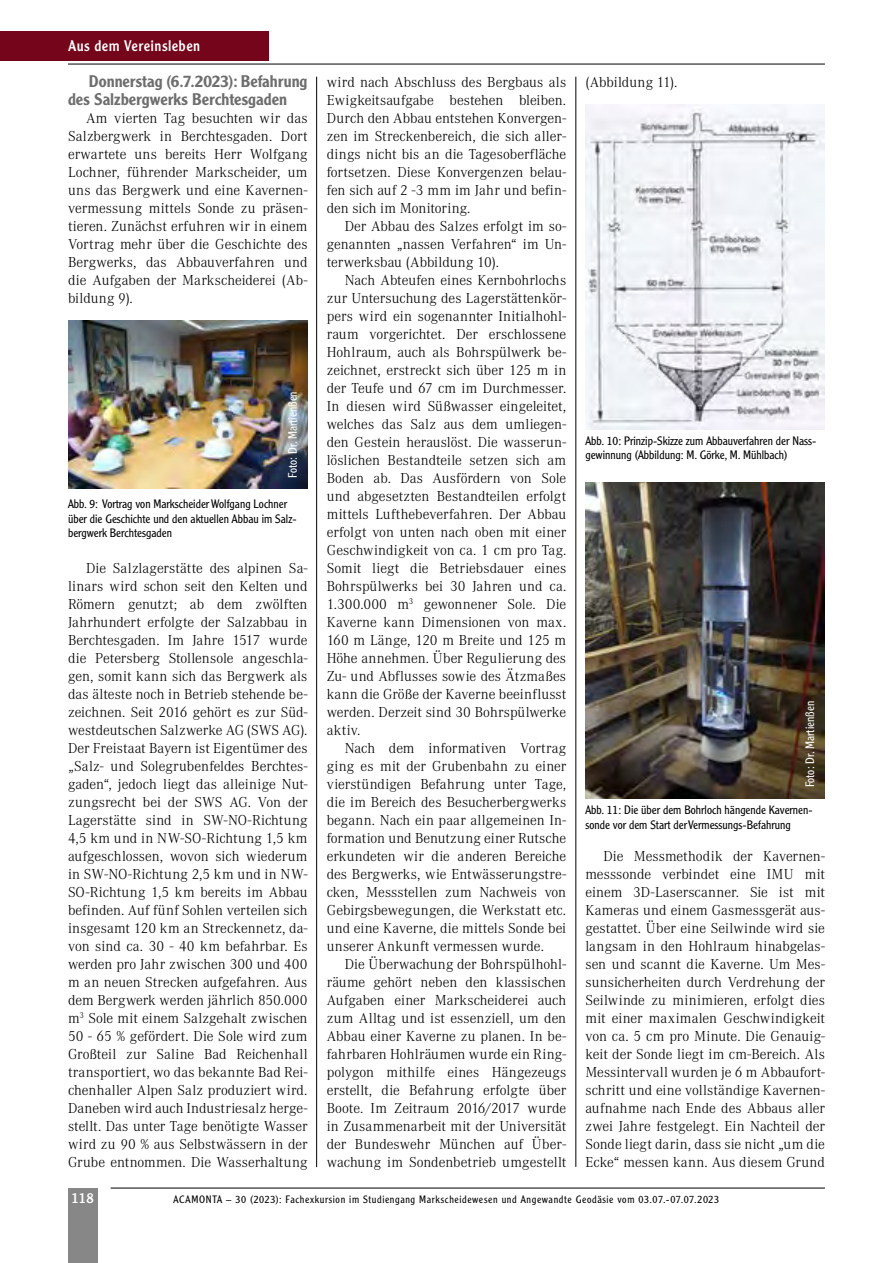
<style>
.page{position:relative;width:893px;height:1263px;background:#fff}
.page>*{position:absolute;margin:0;border:0;box-sizing:border-box;transform-origin:0 0}
.t1{font:500 16.5px/18px "Clearface Gothic LT Std";color:#6e6e6e}
.t2{font:300 15px/18px "Corporate A";color:#000;text-align:justify}
.t3{font:15px "Clearface Gothic LT Std";letter-spacing:.03em;color:#fff}
.t4{font:14.25px "Clearface Gothic LT Std";color:#fff}
.t5{font:300 12px/14.4px "Clearface Gothic LT Std";color:#000}
.t6{font:300 12px "Clearface Gothic LT Std";color:#fff}
.t7{font:300 10.5px "Clearface Gothic LT Std";letter-spacing:.055em;color:#000}
</style>
<div class="page">
<hr style="left:68px;top:64px;width:757px;height:1px;background:#000">
<hr style="left:111px;top:1188px;width:714px;height:1px;background:#000">
<img style="left:68px;top:321px;width:240px;height:167px">
<img style="left:585px;top:105px;width:240px;height:324px">
<img style="left:585px;top:483px;width:240px;height:315px">
<hr style="left:316px;top:77px;width:1px;height:1090px;background:#000">
<hr style="left:576px;top:77px;width:1px;height:1090px;background:#000">
<div style="left:0;top:31px;width:269px;height:29px;background:#74051b"></div>
<div style="left:68px;top:1188px;width:29px;height:75px;background:#868786"></div>
<p class="t3" style="left:68px;top:36px;width:134px">Aus dem Vereinsleben</p>
<p class="t1" style="left:68px;top:72px;width:241px;text-indent:21px">Donnerstag (6.7.2023): Befahrung des Salzbergwerks Berchtesgaden</p>
<p class="t2" style="left:68px;top:108px;width:241px;text-indent:18px">Am vierten Tag besuchten wir das Salzbergwerk in Berchtesgaden. Dort erwartete uns bereits Herr Wolfgang Lochner, führender Markscheider, um uns das Bergwerk und eine Kavernen&shy;vermessung mittels Sonde zu präsen&shy;tieren. Zunächst erfuhren wir in einem Vortrag mehr über die Geschichte des Bergwerks, das Abbauverfahren und die Aufgaben der Markscheiderei (Ab&shy;bildung 9).</p>
<p class="t6" style="left:285px;top:477px;width:88px;rotate:-90deg">Foto: Dr. Martienßen</p>
<p class="t5" style="left:68px;top:497px;width:230px">Abb. 9: Vortrag von Markscheider Wolfgang Lochner über die Geschichte und den aktuellen Abbau im Salz&shy;bergwerk Berchtesgaden</p>
<p class="t2" style="left:68px;top:558px;width:241px;text-indent:18px">Die Salzlagerstätte des alpinen Sa&shy;linars wird schon seit den Kelten und Römern genutzt; ab dem zwölften Jahrhundert erfolgte der Salzabbau in Berchtesgaden. Im Jahre 1517 wurde die Petersberg Stollensole angeschla&shy;gen, somit kann sich das Bergwerk als das älteste noch in Betrieb stehende be&shy;zeichnen. Seit 2016 gehört es zur Süd&shy;westdeutschen Salzwerke AG (SWS AG).<br>Der Freistaat Bayern ist Eigentümer des „Salz- und Solegrubenfeldes Berchtes&shy;gaden“, jedoch liegt das alleinige Nut&shy;zungsrecht bei der SWS AG. Von der Lagerstätte sind in SW-NO-Richtung 4,5 km und in NW-SO-Richtung 1,5 km aufgeschlossen, wovon sich wiederum in SW-NO-Richtung 2,5 km und in NW-SO-Richtung 1,5 km bereits im Abbau befinden. Auf fünf Sohlen verteilen sich insgesamt 120 km an Streckennetz, da&shy;von sind ca. 30 - 40 km befahrbar. Es werden pro Jahr zwischen 300 und 400 m an neuen Strecken aufgefahren. Aus dem Bergwerk werden jährlich 850.000 m<sup>3</sup> Sole mit einem Salzgehalt zwischen 50 - 65 % gefördert. Die Sole wird zum Großteil zur Saline Bad Reichenhall transportiert, wo das bekannte Bad Rei&shy;chenhaller Alpen Salz produziert wird.<br>Daneben wird auch Industriesalz herge&shy;stellt. Das unter Tage benötigte Wasser wird zu 90 % aus Selbstwässern in der Grube entnommen. Die Wasserhaltung</p>
<p class="t2" style="left:327px;top:72px;width:241px">wird nach Abschluss des Bergbaus als Ewigkeitsaufgabe bestehen bleiben.<br>Durch den Abbau entstehen Konvergen&shy;zen im Streckenbereich, die sich aller&shy;dings nicht bis an die Tagesoberfläche fortsetzen. Diese Konvergenzen belau&shy;fen sich auf 2 -3 mm im Jahr und befin&shy;den sich im Monitoring.</p>
<p class="t2" style="left:327px;top:216px;width:241px;text-indent:18px">Der Abbau des Salzes erfolgt im so&shy;genannten „nassen Verfahren“ im Un&shy;terwerksbau (Abbildung 10).</p>
<p class="t2" style="left:327px;top:270px;width:241px;text-indent:18px">Nach Abteufen eines Kernbohrlochs zur Untersuchung des Lagerstättenkör&shy;pers wird ein sogenannter Initialhohl&shy;raum vorgerichtet. Der erschlossene Hohlraum, auch als Bohrspülwerk be&shy;zeichnet, erstreckt sich über 125 m in der Teufe und 67 cm im Durchmesser.<br>In diesen wird Süßwasser eingeleitet, welches das Salz aus dem umliegen&shy;den Gestein herauslöst. Die wasserun&shy;löslichen Bestandteile setzen sich am Boden ab. Das Ausfördern von Sole und abgesetzten Bestandteilen erfolgt mittels Lufthebeverfahren. Der Abbau erfolgt von unten nach oben mit einer Geschwindigkeit von ca. 1 cm pro Tag.<br>Somit liegt die Betriebsdauer eines Bohrspülwerks bei 30 Jahren und ca.<br>1.300.000 m<sup>3</sup> gewonnener Sole. Die Kaverne kann Dimensionen von max.<br>160 m Länge, 120 m Breite und 125 m Höhe annehmen. Über Regulierung des Zu- und Abflusses sowie des Ätzmaßes kann die Größe der Kaverne beeinflusst werden. Derzeit sind 30 Bohrspülwerke aktiv.</p>
<p class="t2" style="left:327px;top:738px;width:241px;text-indent:18px">Nach dem informativen Vortrag ging es mit der Grubenbahn zu einer vierstündigen Befahrung unter Tage, die im Bereich des Besucherbergwerks begann. Nach ein paar allgemeinen In&shy;formation und Benutzung einer Rutsche erkundeten wir die anderen Bereiche des Bergwerks, wie Entwässerungstre&shy;cken, Messstellen zum Nachweis von Gebirgsbewegungen, die Werkstatt etc. und eine Kaverne, die mittels Sonde bei unserer Ankunft vermessen wurde.</p>
<p class="t2" style="left:327px;top:954px;width:241px;text-indent:18px">Die Überwachung der Bohrspülhohl&shy;räume gehört neben den klassischen Aufgaben einer Markscheiderei auch zum Alltag und ist essenziell, um den Abbau einer Kaverne zu planen. In be&shy;fahrbaren Hohlräumen wurde ein Ring&shy;polygon mithilfe eines Hängezeugs erstellt, die Befahrung erfolgte über Boote. Im Zeitraum 2016/2017 wurde in Zusammenarbeit mit der Universität der Bundeswehr München auf Über&shy;wachung im Sondenbetrieb umgestellt</p>
<p class="t2" style="left:585px;top:72px;width:94px">(Abbildung 11).</p>
<p class="t5" style="left:585px;top:433px;width:232px">Abb. 10: Prinzip-Skizze zum Abbauverfahren der Nass&shy;gewinnung (Abbildung: M. Görke, M. Mühlbach)</p>
<p class="t6" style="left:803px;top:787px;width:88px;rotate:-90deg">Foto: Dr. Martienßen</p>
<p class="t5" style="left:585px;top:803px;width:229px">Abb. 11: Die über dem Bohrloch hängende Kavernen&shy;sonde vor dem Start der Vermessungs-Befahrung</p>
<p class="t2" style="left:585px;top:846px;width:241px;text-indent:18px">Die Messmethodik der Kavernen&shy;messsonde verbindet eine IMU mit einem 3D-Laserscanner. Sie ist mit Kameras und einem Gasmessgerät aus&shy;gestattet. Über eine Seilwinde wird sie langsam in den Hohlraum hinabgelas&shy;sen und scannt die Kaverne. Um Mes&shy;sunsicherheiten durch Verdrehung der Seilwinde zu minimieren, erfolgt dies mit einer maximalen Geschwindigkeit von ca. 5 cm pro Minute. Die Genauig&shy;keit der Sonde liegt im cm-Bereich. Als Messintervall wurden je 6 m Abbaufort&shy;schritt und eine vollständige Kavernen&shy;aufnahme nach Ende des Abbaus aller zwei Jahre festgelegt. Ein Nachteil der Sonde liegt darin, dass sie nicht „um die Ecke“ messen kann. Aus diesem Grund</p>
<p class="t4" style="left:72px;top:1189px;width:24px">118</p>
<p class="t7" style="left:174px;top:1193px;width:547px">ACAMONTA – 30 (2023): Fachexkursion im Studiengang Markscheidewesen und Angewandte Geodäsie vom 03.07.-07.07.2023</p>
</div>
